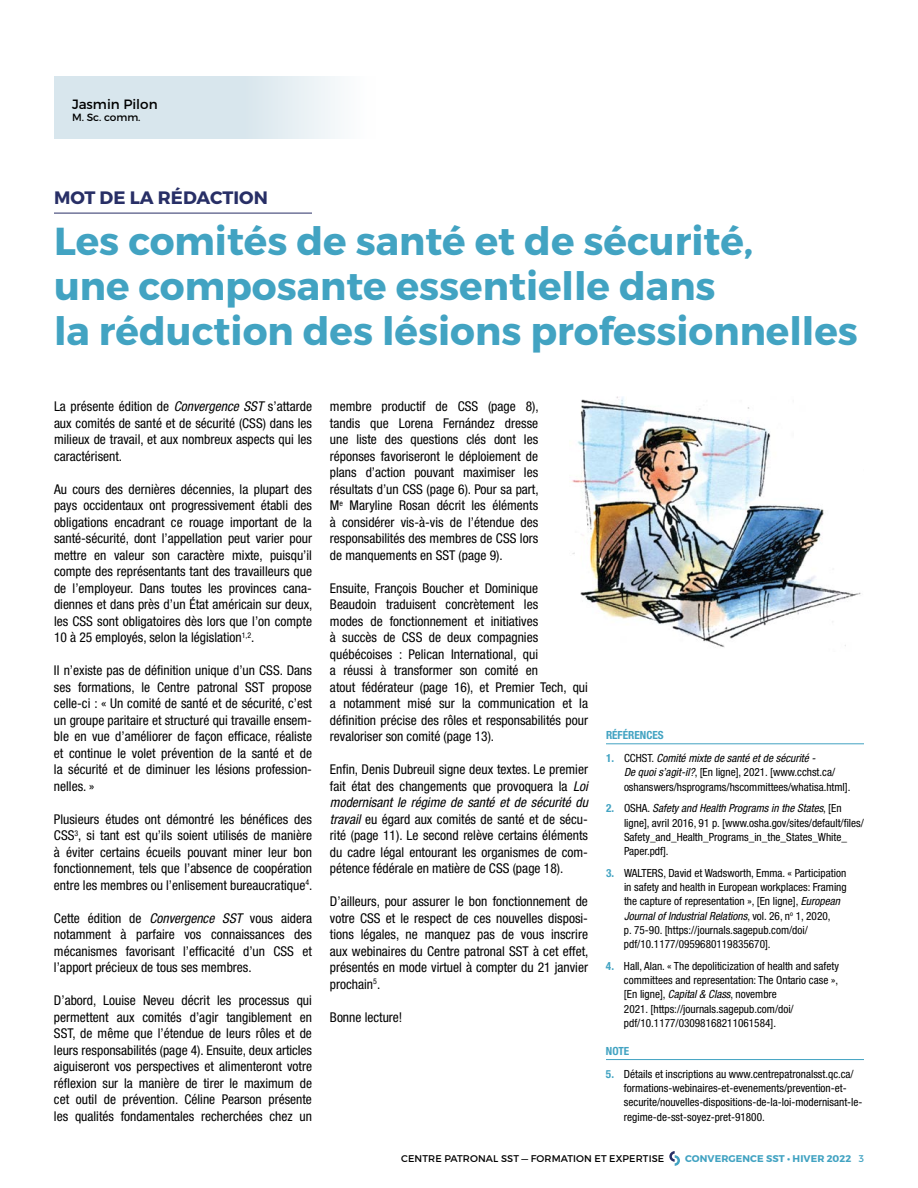
<style>
.page{position:relative;width:918px;height:1188px;background:#fff}
.page>*{position:absolute;margin:0;border:0;box-sizing:border-box;transform-origin:0 0}
.t1{font:700 39px/45px "Montserrat";color:#42a3c2}
.t2{font:700 18px "Montserrat";color:#282f66}
.t3{font:condensed 13.5px/16.5px "Helvetica Neue";color:#000;text-align:justify}
.t4{font:13.5px "Montserrat";color:#000}
.t5{font:condensed 11.25px/14.2px "Helvetica Neue";color:#000}
.t6{font:700 condensed 11.25px "Helvetica Neue";color:#42a3c2}
.t7{font:10.5px "Montserrat";color:#000}
.t8{font:9.75px "Montserrat";letter-spacing:.01em;color:#000}
.t9{font:700 9.75px "Montserrat";letter-spacing:.01em;color:#42a3c2}
.s1{font-style:italic}
.s2{font-weight:700;color:#42a3c2}
.s3{font-weight:400}
</style>
<div class="page">
<svg style="left:669px;top:1151px;width:11px;height:15px"></svg>
<hr style="left:54px;top:213px;width:258px;height:1px;background:#282f66">
<div style="left:54px;top:77px;width:321px;height:62px;background:linear-gradient(to right,#cee0e9,#f2f6f8)"></div>
<img style="left:569px;top:396px;width:292px;height:251px">
<hr style="left:606px;top:743px;width:258px;height:1px;background:#42a3c2">
<hr style="left:606px;top:1059px;width:258px;height:1px;background:#42a3c2">
<p class="t4" style="left:72px;top:95px;width:87px">Jasmin Pilon</p>
<p class="t7" style="left:72px;top:110px;width:70px">M. Sc. comm.</p>
<h2 class="t2" style="left:54px;top:186px;width:215px">MOT DE LA RÉDACTION</h2>
<h1 class="t1" style="left:54px;top:219px;width:805px">Les comités de santé et de sécurité,<br>une composante essentielle dans<br>la réduction des lésions professionnelles</h1>
<p class="t3" style="left:54px;top:398px;width:260px">La présente édition de <span class="s1">Convergence SST</span> s’attarde aux comités de santé et de sécurité (CSS) dans les milieux de travail, et aux nombreux aspects qui les caractérisent.</p>
<p class="t3" style="left:54px;top:481px;width:260px">Au cours des dernières décennies, la plupart des pays occidentaux ont progressivement établi des obligations encadrant ce rouage important de la santé-sécurité, dont l’appellation peut varier pour mettre en valeur son caractère mixte, puisqu’il compte des représentants tant des travailleurs que de l’employeur. Dans toutes les provinces cana&shy;diennes et dans près d’un État américain sur deux, les CSS sont obligatoires dès lors que l’on compte 10 à 25 employés, selon la législation<sup>1,2</sup>.</p>
<p class="t3" style="left:54px;top:662px;width:260px">Il n’existe pas de définition unique d’un CSS. Dans ses formations, le Centre patronal SST propose celle-ci : « Un comité de santé et de sécurité, c’est un groupe paritaire et structuré qui travaille ensem&shy;ble en vue d’améliorer de façon efficace, réaliste et continue le volet prévention de la santé et de la sécurité et de diminuer les lésions profession&shy;nelles. »</p>
<p class="t3" style="left:54px;top:810px;width:260px">Plusieurs études ont démontré les bénéfices des CSS<sup>3</sup>, si tant est qu’ils soient utilisés de manière à éviter certains écueils pouvant miner leur bon fonctionnement, tels que l’absence de coopération entre les membres ou l’enlisement bureaucratique<sup>4</sup>.</p>
<p class="t3" style="left:54px;top:910px;width:260px">Cette édition de <span class="s1">Convergence SST</span> vous aidera notamment à parfaire vos connaissances des mécanismes favorisant l’efficacité d’un CSS et l’apport précieux de tous ses membres.</p>
<p class="t3" style="left:54px;top:992px;width:260px">D’abord, Louise Neveu décrit les processus qui permettent aux comités d’agir tangiblement en SST, de même que l’étendue de leurs rôles et de leurs responsabilités (page 4). Ensuite, deux articles aiguiseront vos perspectives et alimenteront votre réflexion sur la manière de tirer le maximum de cet outil de prévention. Céline Pearson présente les qualités fondamentales recherchées chez un</p>
<p class="t3" style="left:330px;top:398px;width:210px">membre productif de CSS (page 8), tandis que Lorena Fernández dresse une liste des questions clés dont les réponses favoriseront le déploiement de plans d’action pouvant maximiser les résultats d’un CSS (page 6). Pour sa part, M<sup>e</sup> Maryline Rosan décrit les éléments à considérer vis-à-vis de l’étendue des responsabilités des membres de CSS lors de manquements en SST (page 9).</p>
<p class="t3" style="left:330px;top:580px;width:260px;text-align:left">Ensuite, François Boucher et Dominique Beaudoin traduisent concrètement les<br>modes de fonctionnement et initiatives<br>à succès de CSS de deux compagnies québécoises : Pelican International, qui<br>a réussi à transformer son comité en<br>atout fédérateur (page 16), et Premier Tech, qui a notamment misé sur la communication et la définition précise des rôles et responsabilités pour revaloriser son comité (page 13).</p>
<p class="t3" style="left:330px;top:761px;width:260px">Enfin, Denis Dubreuil signe deux textes. Le premier fait état des changements que provoquera la <span class="s1">Loi modernisant le régime de santé et de sécurité du travail</span> eu égard aux comités de santé et de sécu&shy;rité (page 11). Le second relève certains éléments du cadre légal entourant les organismes de com&shy;pétence fédérale en matière de CSS (page 18).</p>
<p class="t3" style="left:330px;top:893px;width:260px">D’ailleurs, pour assurer le bon fonctionnement de votre CSS et le respect de ces nouvelles disposi&shy;tions légales, ne manquez pas de vous inscrire aux webinaires du Centre patronal SST à cet effet, présentés en mode virtuel à compter du 21 janvier prochain<sup>5</sup>.</p>
<p class="t3" style="left:330px;top:1009px;width:74px">Bonne lecture!</p>
<p class="t6" style="left:606px;top:728px;width:59px">RÉFÉRENCES</p>
<p class="t5" style="left:624px;top:751px;width:228px;text-indent:-18px"><span class="s2">1.</span> CCHST. <span class="s1">Comité mixte de santé et de sécurité -<br>De quoi s’agit-il?</span>, [En ligne], 2021. [www.cchst.ca/ oshanswers/hsprograms/hscommittees/whatisa.html].</p>
<p class="t5" style="left:624px;top:801px;width:241px;text-indent:-18px"><span class="s2">2.</span> OSHA. <span class="s1">Safety and Health Programs in the States</span>, [En ligne], avril 2016, 91 p. [www.osha.gov/sites/default/files/ Safety_and_Health_Programs_in_the_States_White_ Paper.pdf].</p>
<p class="t5" style="left:624px;top:866px;width:224px;text-indent:-18px"><span class="s2">3.</span> WALTERS, David et Wadsworth, Emma. « Participation in safety and health in European workplaces: Framing the capture of representation », [En ligne], <span class="s1">European Journal of Industrial Relations</span>, vol. 26, n<sup>o</sup> 1, 2020,<br>p. 75-90. [https://journals.sagepub.com/doi/ pdf/10.1177/0959680119835670].</p>
<p class="t5" style="left:624px;top:959px;width:216px;text-indent:-18px"><span class="s2">4.</span> Hall, Alan. « The depoliticization of health and safety committees and representation: The Ontario case », [En ligne], <span class="s1">Capital &amp; Class</span>, novembre<br>2021. [https://journals.sagepub.com/doi/ pdf/10.1177/03098168211061584].</p>
<p class="t6" style="left:606px;top:1044px;width:25px">NOTE</p>
<p class="t5" style="left:624px;top:1067px;width:240px;text-indent:-18px"><span class="s2">5.</span> Détails et inscriptions au www.centrepatronalsst.qc.ca/ formations-webinaires-et-evenements/prevention-et&shy;securite/nouvelles-dispositions-de-la-loi-modernisant-le&shy;regime-de-sst-soyez-pret-91800.</p>
<p class="t8" style="left:401px;top:1152px;width:265px">CENTRE PATRONAL SST — FORMATION ET EXPERTISE</p>
<p class="t9" style="left:685px;top:1152px;width:180px">CONVERGENCE SST • HIVER 2022 <span class="s3">3</span></p>
</div>
